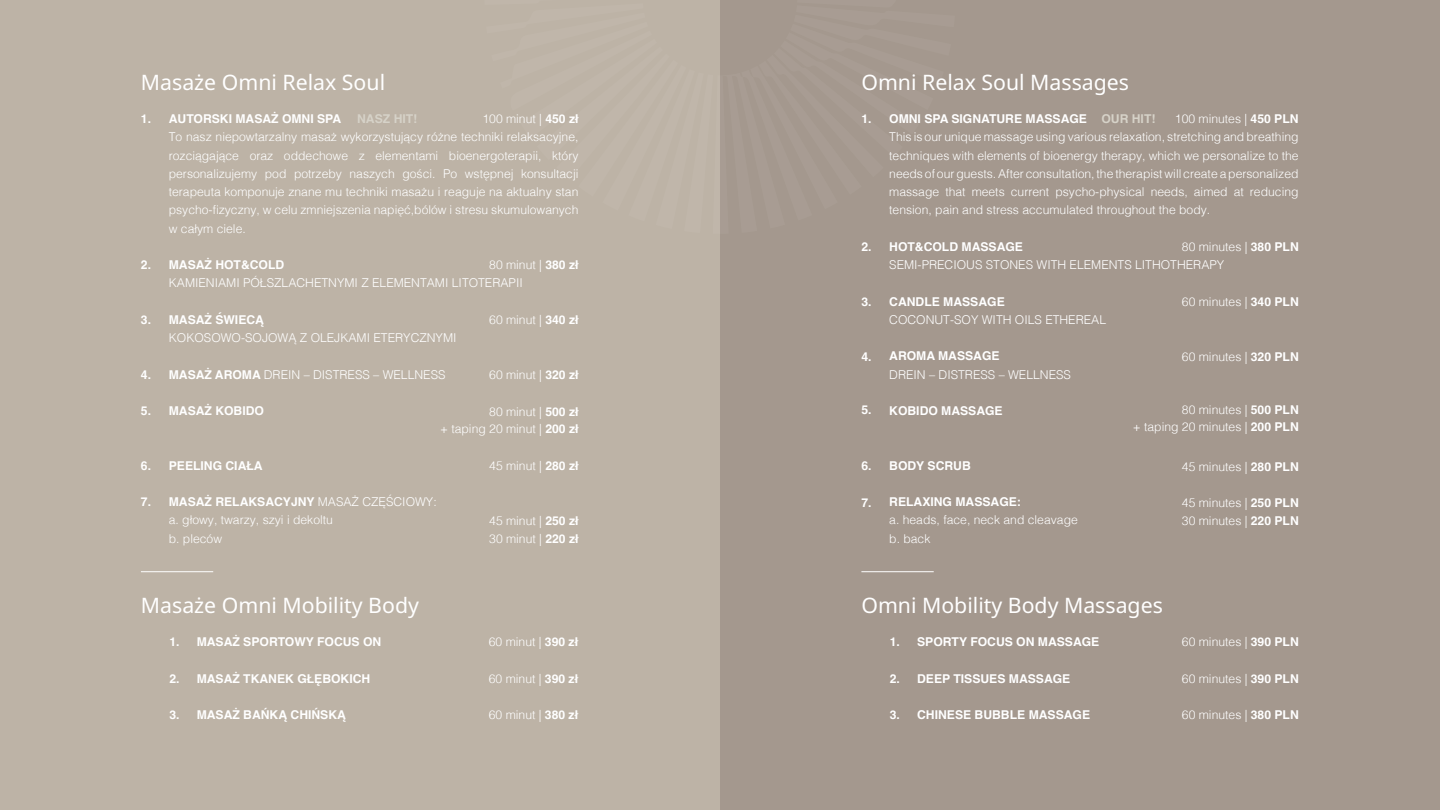
<style>
.page{position:relative;width:1440px;height:810px;background:#bdb3a6}
.page>*{position:absolute;margin:0;border:0;box-sizing:border-box;transform-origin:0 0}
.t1{font:21.3px "Noto Sans Khmer";color:#fff}
.t2{font:300 12.15px/18.2px "Helvetica";color:#fff}
.t3{font:700 12.15px "Helvetica";color:#fff}
.t4{font:700 12.15px "Helvetica";color:#d6d2c8}
.s1{font-weight:700}
</style>
<div class="page">
<div style="left:720px;top:0;width:720px;height:810px;background:#a4988e"></div>
<hr style="left:141px;top:571px;width:72px;height:1px;background:#fff">
<hr style="left:861px;top:571px;width:73px;height:1px;background:#fff">
<h1 class="t1" style="left:141px;top:71px;width:246px">Masaże Omni Relax Soul</h1>
<h1 class="t1" style="left:861px;top:71px;width:269px">Omni Relax Soul Massages</h1>
<p class="t3" style="left:141px;top:112px;width:12px">1.</p>
<p class="t3" style="left:141px;top:258px;width:12px">2.</p>
<p class="t3" style="left:141px;top:312px;width:12px">3.</p>
<p class="t3" style="left:141px;top:367px;width:12px">4.</p>
<p class="t3" style="left:141px;top:404px;width:12px">5.</p>
<p class="t3" style="left:169px;top:112px;width:174px">AUTORSKI MASAŻ OMNI SPA</p>
<p class="t2" style="left:169px;top:127px;width:411px;text-align:justify">To nasz niepowtarzalny masaż wykorzystujący różne techniki relaksacyjne, rozciągające oraz oddechowe z elementami bioenergoterapii, który personalizujemy pod potrzeby naszych gości. Po wstępnej konsultacji terapeuta komponuje znane mu techniki masażu i reaguje na aktualny stan psycho-fizyczny, w celu zmniejszenia napięć,bólów i stresu skumulowanych w całym ciele.</p>
<p class="t3" style="left:169px;top:257px;width:117px">MASAŻ HOT&amp;COLD</p>
<p class="t2" style="left:169px;top:273px;width:356px">KAMIENIAMI PÓŁSZLACHETNYMI Z ELEMENTAMI LITOTERAPII</p>
<p class="t3" style="left:169px;top:312px;width:97px">MASAŻ ŚWIECĄ</p>
<p class="t2" style="left:169px;top:328px;width:289px">KOKOSOWO-SOJOWĄ Z OLEJKAMI ETERYCZNYMI</p>
<p class="t2" style="left:169px;top:364px;width:278px"><span class="s1">MASAŻ AROMA</span> DREIN – DISTRESS – WELLNESS</p>
<p class="t3" style="left:169px;top:403px;width:97px">MASAŻ KOBIDO</p>
<p class="t2" style="left:1175px;top:109px;width:125px">100 minutes | <span class="s1">450 PLN</span></p>
<p class="t4" style="left:357px;top:112px;width:62px">NASZ HIT!</p>
<p class="t3" style="left:889px;top:112px;width:199px">OMNI SPA SIGNATURE MASSAGE</p>
<p class="t2" style="left:889px;top:127px;width:411px;text-align:justify">This is our unique massage using various relaxation, stretching and breathing techniques with elements of bioenergy therapy, which we personalize to the needs of our guests. After consultation, the therapist will create a personalized massage that meets current psycho-physical needs, aimed at reducing tension, pain and stress accumulated throughout the body.</p>
<p class="t3" style="left:889px;top:239px;width:135px">HOT&amp;COLD MASSAGE</p>
<p class="t2" style="left:889px;top:255px;width:337px">SEMI-PRECIOUS STONES WITH ELEMENTS LITHOTHERAPY</p>
<p class="t3" style="left:889px;top:294px;width:117px">CANDLE MASSAGE</p>
<p class="t2" style="left:889px;top:310px;width:218px">COCONUT-SOY WITH OILS ETHEREAL</p>
<p class="t3" style="left:889px;top:349px;width:112px">AROMA MASSAGE</p>
<p class="t2" style="left:889px;top:364px;width:183px">DREIN – DISTRESS – WELLNESS</p>
<p class="t3" style="left:889px;top:403px;width:115px">KOBIDO MASSAGE</p>
<p class="t2" style="left:482px;top:109px;width:97px">100 minut | <span class="s1">450 zł</span></p>
<p class="t4" style="left:1101px;top:112px;width:56px">OUR HIT!</p>
<p class="t3" style="left:861px;top:112px;width:12px">1.</p>
<p class="t3" style="left:861px;top:239px;width:12px">2.</p>
<p class="t2" style="left:1182px;top:237px;width:118px">80 minutes | <span class="s1">380 PLN</span></p>
<p class="t2" style="left:489px;top:255px;width:91px">80 minut | <span class="s1">380 zł</span></p>
<p class="t2" style="left:1182px;top:291px;width:118px">60 minutes | <span class="s1">340 PLN</span></p>
<p class="t3" style="left:861px;top:294px;width:12px">3.</p>
<p class="t2" style="left:489px;top:309px;width:91px">60 minut | <span class="s1">340 zł</span></p>
<p class="t2" style="left:1182px;top:347px;width:118px">60 minutes | <span class="s1">320 PLN</span></p>
<p class="t3" style="left:861px;top:349px;width:12px">4.</p>
<p class="t2" style="left:489px;top:365px;width:91px">60 minut | <span class="s1">320 zł</span></p>
<p class="t2" style="left:440px;top:402px;width:140px;line-height:16.7px;text-align:right">80 minut | <span class="s1">500 zł<br></span>+ taping 20 minut | <span class="s1">200 zł</span></p>
<p class="t2" style="left:1133px;top:400px;width:168px;line-height:16.7px;text-align:right">80 minutes | <span class="s1">500 PLN<br></span>+ taping 20 minutes | <span class="s1">200 PLN</span></p>
<p class="t3" style="left:861px;top:402px;width:12px">5.</p>
<p class="t3" style="left:141px;top:458px;width:12px">6.</p>
<p class="t3" style="left:141px;top:495px;width:12px">7.</p>
<p class="t3" style="left:169px;top:458px;width:95px">PEELING CIAŁA</p>
<p class="t2" style="left:169px;top:492px;width:269px"><span class="s1">MASAŻ RELAKSACYJNY</span> MASAŻ CZĘŚCIOWY: a. głowy, twarzy, szyi i dekoltu<br>b. pleców</p>
<p class="t2" style="left:489px;top:456px;width:91px">45 minut | <span class="s1">280 zł</span></p>
<p class="t2" style="left:489px;top:511px;width:91px">45 minut | <span class="s1">250 zł<br></span>30 minut | <span class="s1">220 zł</span></p>
<p class="t3" style="left:861px;top:458px;width:12px">6.</p>
<p class="t3" style="left:861px;top:495px;width:12px">7.</p>
<p class="t3" style="left:889px;top:458px;width:83px">BODY SCRUB</p>
<p class="t3" style="left:889px;top:495px;width:133px">RELAXING MASSAGE:</p>
<p class="t2" style="left:889px;top:510px;width:190px">a. heads, face, neck and cleavage b. back</p>
<p class="t2" style="left:1182px;top:456px;width:118px">45 minutes | <span class="s1">280 PLN</span></p>
<p class="t2" style="left:1182px;top:493px;width:118px">45 minutes | <span class="s1">250 PLN<br></span>30 minutes | <span class="s1">220 PLN</span></p>
<h1 class="t1" style="left:141px;top:593px;width:280px">Masaże Omni Mobility Body</h1>
<p class="t3" style="left:169px;top:634px;width:214px">1. MASAŻ SPORTOWY FOCUS ON</p>
<p class="t3" style="left:169px;top:671px;width:202px">2. MASAŻ TKANEK GŁĘBOKICH</p>
<p class="t3" style="left:169px;top:707px;width:178px">3. MASAŻ BAŃKĄ CHIŃSKĄ</p>
<p class="t2" style="left:489px;top:632px;width:91px">60 minut | <span class="s1">390 zł</span></p>
<p class="t2" style="left:489px;top:668px;width:91px">60 minut | <span class="s1">390 zł</span></p>
<p class="t2" style="left:489px;top:705px;width:91px">60 minut | <span class="s1">380 zł</span></p>
<h1 class="t1" style="left:861px;top:593px;width:303px">Omni Mobility Body Massages</h1>
<p class="t3" style="left:890px;top:634px;width:211px">1. SPORTY FOCUS ON MASSAGE</p>
<p class="t3" style="left:890px;top:671px;width:182px">2. DEEP TISSUES MASSAGE</p>
<p class="t3" style="left:890px;top:707px;width:202px">3. CHINESE BUBBLE MASSAGE</p>
<p class="t2" style="left:1182px;top:632px;width:118px">60 minutes | <span class="s1">390 PLN</span></p>
<p class="t2" style="left:1182px;top:668px;width:118px">60 minutes | <span class="s1">390 PLN</span></p>
<p class="t2" style="left:1182px;top:705px;width:118px">60 minutes | <span class="s1">380 PLN</span></p>
</div>
